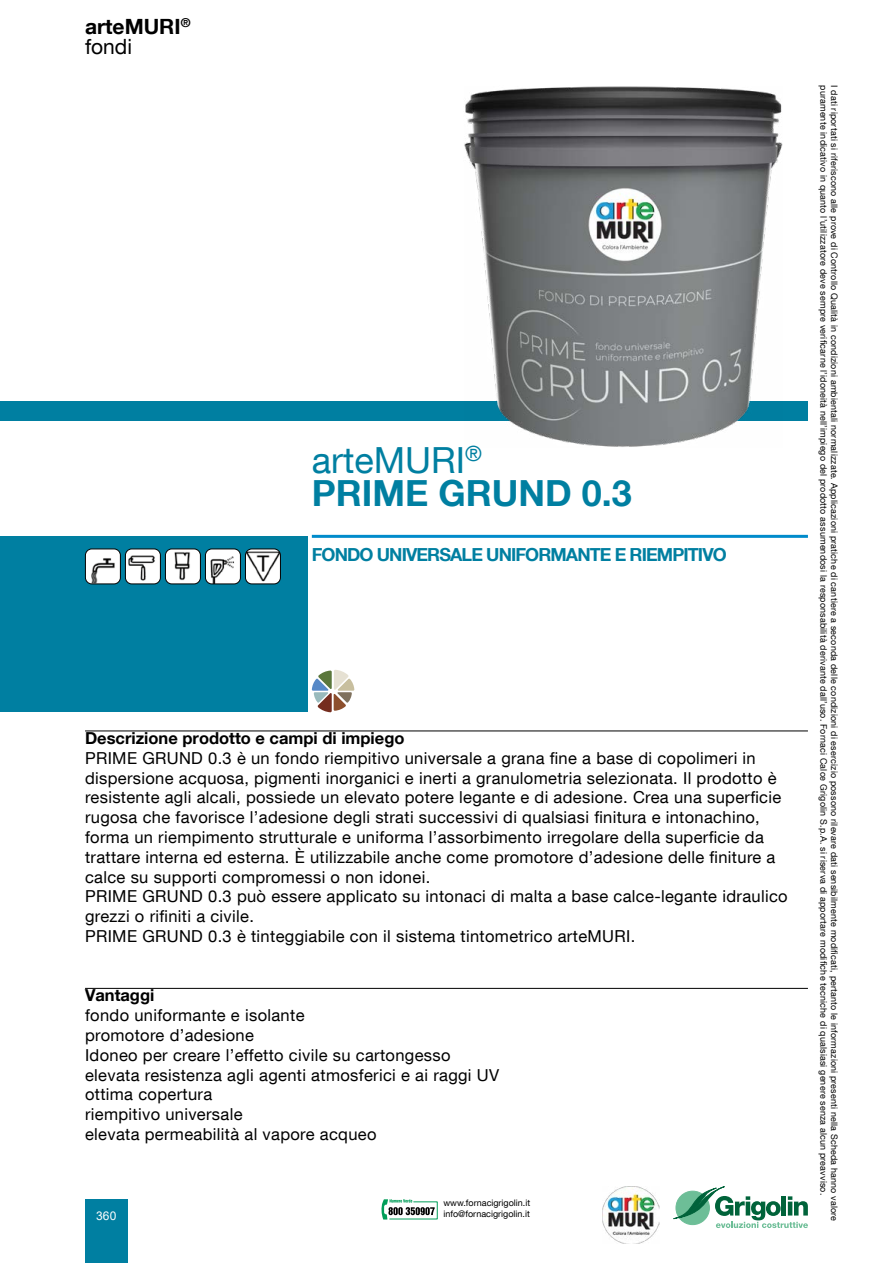
<style>
.page{position:relative;width:893px;height:1263px;background:#fff}
.page>*{position:absolute;margin:0;border:0;box-sizing:border-box;transform-origin:0 0}
.t1{font:700 36px/33px "Helvetica Neue LT Com";color:#007fa1}
.t2{font:700 21px/19.5px "Helvetica Neue LT Com";color:#000}
.t3{font:700 18px "Helvetica Neue LT Com";letter-spacing:-.05em;color:#007fa1}
.t4{font:16.5px/19.8px "Helvetica Neue LT Com";letter-spacing:.02em;color:#000}
.t5{font:700 16.5px "Helvetica Neue LT Com";color:#000}
.t6{font:12px "Arial";color:#fff}
.t7{font:9px "Helvetica Neue LT Com";letter-spacing:.02em;color:#000}
.t8{font:9px "Helvetica Neue LT Com";color:#000}
.s1{font-weight:400}
</style>
<div class="page">
<svg style="left:673px;top:1186px;width:135px;height:42px"></svg>
<div style="left:85px;top:1199px;width:43px;height:64px;background:#007fa1"></div>
<img style="left:603px;top:1186px;width:57px;height:58px">
<svg style="left:381px;top:1199px;width:57px;height:20px"></svg>
<div style="left:0;top:401px;width:808px;height:19px;background:#007fa1"></div>
<div style="left:0;top:536px;width:307px;height:176px;background:#007fa1"></div>
<img style="left:85px;top:549px;width:34px;height:34px">
<div style="left:85px;top:549px;width:36px;height:35px;border:1px solid #000;border-radius:6px"></div>
<img style="left:125px;top:549px;width:34px;height:33px">
<div style="left:125px;top:549px;width:36px;height:35px;border:1px solid #000;border-radius:6px"></div>
<img style="left:165px;top:549px;width:34px;height:33px">
<div style="left:165px;top:549px;width:36px;height:35px;border:1px solid #000;border-radius:6px"></div>
<img style="left:205px;top:550px;width:34px;height:34px">
<div style="left:205px;top:549px;width:36px;height:35px;border:1px solid #000;border-radius:6px"></div>
<svg style="left:245px;top:549px;width:35px;height:35px"></svg>
<img style="left:247px;top:552px;width:32px;height:29px">
<div style="left:245px;top:549px;width:36px;height:35px;border:1px solid #000;border-radius:6px"></div>
<hr style="left:85px;top:731px;width:723px;height:1px;background:#000">
<hr style="left:85px;top:988px;width:723px;height:1px;background:#000">
<img style="left:463px;top:86px;width:320px;height:361px">
<hr style="left:312px;top:535px;width:496px;height:3px;background:#008bcb">
<svg style="left:312px;top:670px;width:42px;height:42px"></svg>
<p class="t2" style="left:85px;top:16px;width:107px">arteMURI<sup>® </sup><span class="s1">fondi</span></p>
<h1 class="t1" style="left:312px;top:442px;width:322px"><span class="s1">arteMURI</span><sup>®<br></sup>PRIME GRUND 0.3</h1>
<p class="t3" style="left:312px;top:544px;width:416px">FONDO UNIVERSALE UNIFORMANTE E RIEMPITIVO</p>
<p class="t5" style="left:85px;top:727px;width:321px">Descrizione prodotto e campi di impiego</p>
<p class="t4" style="left:85px;top:747px;width:704px">PRIME GRUND 0.3 è un fondo riempitivo universale a grana fine a base di copolimeri in dispersione acquosa, pigmenti inorganici e inerti a granulometria selezionata. Il prodotto è resistente agli alcali, possiede un elevato potere legante e di adesione. Crea una superficie rugosa che favorisce l’adesione degli strati successivi di qualsiasi finitura e intonachino, forma un riempimento strutturale e uniforma l’assorbimento irregolare della superficie da trattare interna ed esterna. È utilizzabile anche come promotore d’adesione delle finiture a calce su supporti compromessi o non idonei.<br>PRIME GRUND 0.3 può essere applicato su intonaci di malta a base calce-legante idraulico grezzi o rifiniti a civile.<br>PRIME GRUND 0.3 è tinteggiabile con il sistema tintometrico arteMURI.</p>
<p class="t5" style="left:85px;top:985px;width:71px">Vantaggi</p>
<p class="t4" style="left:85px;top:1005px;width:416px">fondo uniformante e isolante<br>promotore d’adesione<br>Idoneo per creare l’effetto civile su cartongesso elevata resistenza agli agenti atmosferici e ai raggi UV ottima copertura<br>riempitivo universale<br>elevata permeabilità al vapore acqueo</p>
<p class="t8" style="left:443px;top:1197px;width:88px">www.fornacigrigolin.it</p>
<p class="t6" style="left:96px;top:1207px;width:22px">360</p>
<p class="t8" style="left:443px;top:1208px;width:88px">info@fornacigrigolin.it</p>
<p class="t7" style="left:829px;top:85px;width:1112px;rotate:90deg">puramente indicativo in quanto l’utilizzatore deve sempre verificarne l’idoneità nell’impiego del prodotto assumendosi la responsabilità derivante dall’uso. Fornaci Calce Grigolin S.p.A. si riserva di apportare modifiche tecniche di qualsiasi genere senza alcun preavviso.</p>
<p class="t7" style="left:840px;top:85px;width:1138px;rotate:90deg">I dati riportati si riferiscono alle prove di Controllo Qualità in condizioni ambientali normalizzate. Applicazioni pratiche di cantiere a seconda delle condizioni di esercizio possono rilevare dati sensibilmente modificati, pertanto le informazioni presenti nella Scheda hanno valore</p>
</div>
